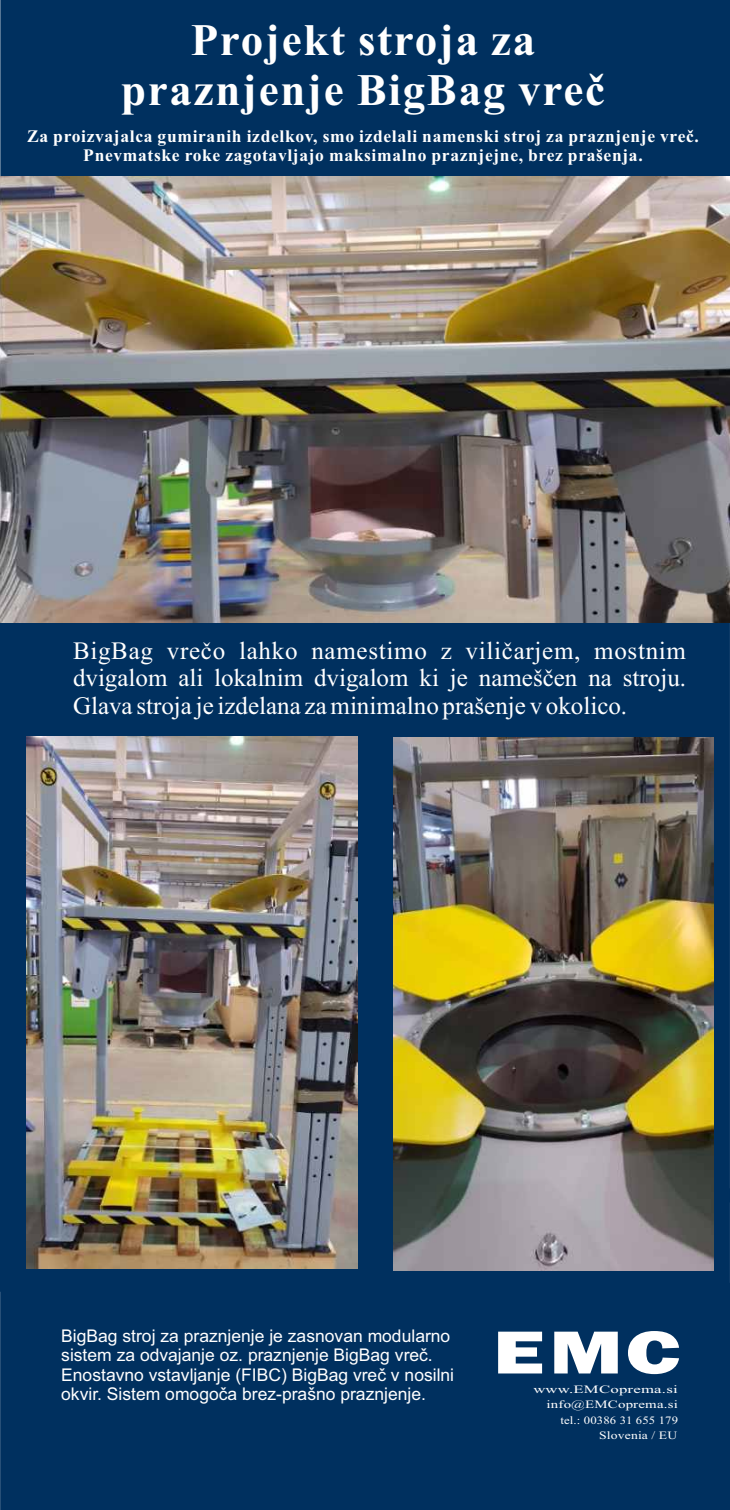
<style>
.page{position:relative;width:730px;height:1510px;background:#fff}
.page>*{position:absolute;margin:0;border:0;box-sizing:border-box;transform-origin:0 0}
.t1{font:800 62.75px "Franklin Gothic";color:#fff;scale:1.4 1}
.t2{font:700 45px/49.8px "Times New Roman";letter-spacing:.04em;color:#fff;text-align:center}
.t3{font:25px/27.8px "Times New Roman";color:#fff;text-align:justify}
.t4{font:17.5px/19.5px "Arial";color:#fff}
.t5{font:700 17.5px/19.5px "Times New Roman";letter-spacing:.04em;color:#fff;text-align:center}
.t6{font:11.25px/15.2px "Times New Roman";letter-spacing:.015em;color:#fff;text-align:right;scale:1.48 1}
</style>
<div class="page">
<div style="left:0;top:623px;width:730px;height:558px;background:#00305f"></div>
<div style="left:0;top:0;width:730px;height:177px;background:#00305f"></div>
<div style="left:0;top:1298px;width:730px;height:211px;background:#00305f"></div>
<div style="left:0;top:1181px;width:730px;height:117px;background:#00305f"></div>
<img style="left:0;top:177px;width:730px;height:446px">
<img style="left:27px;top:736px;width:330px;height:532px">
<img style="left:393px;top:737px;width:320px;height:533px">
<h2 class="t2" style="left:121px;top:20px;width:485px">Projekt stroja za praznjenje BigBag vreč</h2>
<p class="t5" style="left:27px;top:128px;width:673px">Za proizvajalca gumiranih izdelkov, smo izdelali namenski stroj za praznjenje vreč.<br>Pnevmatske roke zagotavljajo maksimalno praznjejne, brez prašenja.</p>
<h3 class="t3" style="left:73px;top:639px;width:615px">BigBag vrečo lahko namestimo z viličarjem, mostnim dvigalom ali lokalnim dvigalom ki je nameščen na stroju.<br>Glava stroja je izdelana za minimalno prašenje v okolico.</h3>
<p class="t4" style="left:61px;top:1327px;width:394px">BigBag stroj za praznjenje je zasnovan modularno sistem za odvajanje oz. praznjenje BigBag vreč.<br>Enostavno vstavljanje (FIBC) BigBag vreč v nosilni okvir. Sistem omogoča brez-prašno praznjenje.</p>
<h1 class="t1" style="left:493px;top:1329px;width:135px">EMC</h1>
<p class="t6" style="left:533px;top:1382px;width:99px">www.EMCoprema.si info@EMCoprema.si tel.: 00386 31 655 179<br>Slovenia / EU</p>
</div>
